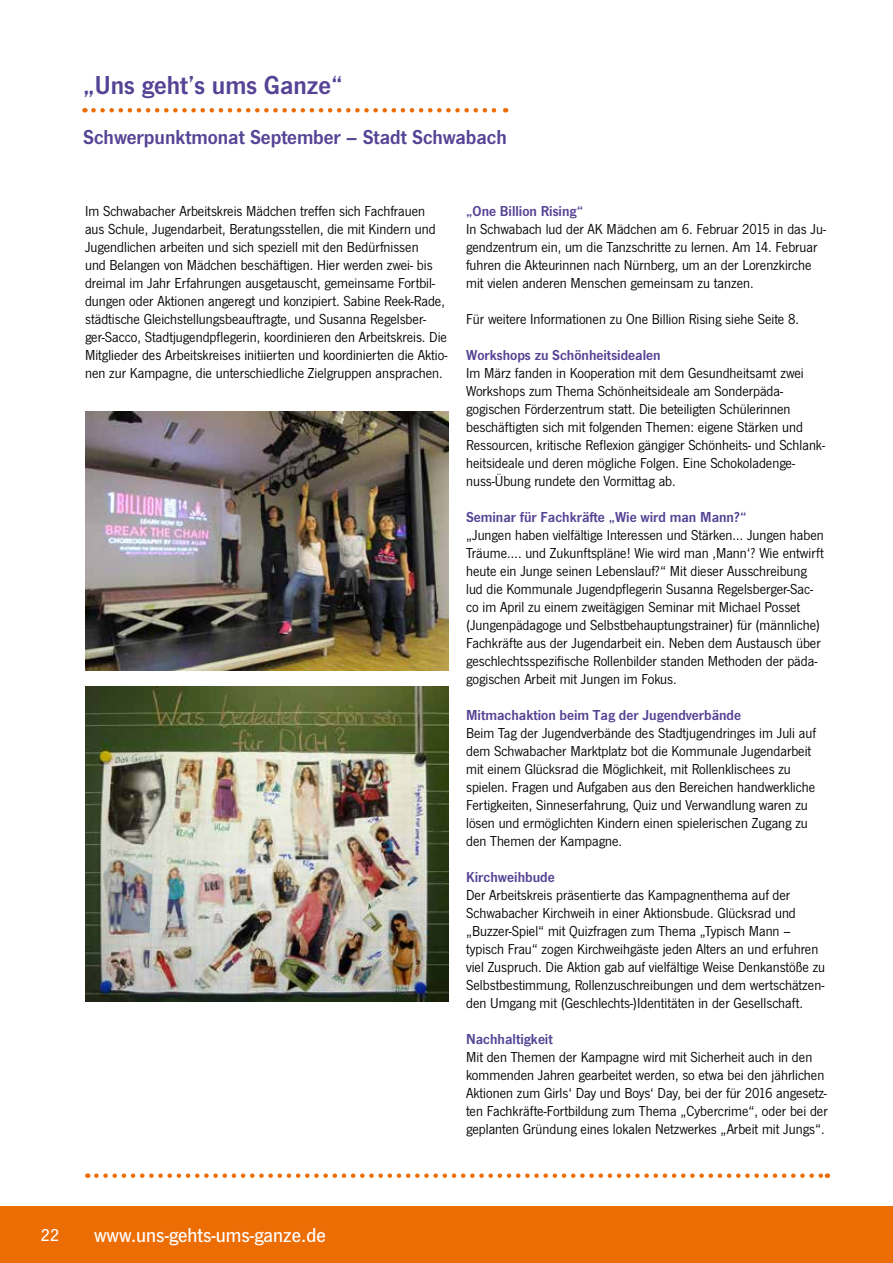
<style>
.page{position:relative;width:893px;height:1263px;background:#fff}
.page>*{position:absolute;margin:0;border:0;box-sizing:border-box;transform-origin:0 0}
.t1{font:600 27px "News Gothic T";color:#554495}
.t2{font:600 21px "News Gothic T";color:#554495}
.t3{font:500 21px "News Gothic T";color:#fff}
.t4{font:500 18px "News Gothic T";color:#fff}
.t5{font:15px/18px "News Gothic T";color:#000}
.t6{font:600 15px "News Gothic T";color:#554495}
</style>
<div class="page">
<div style="left:0;top:1206px;width:893px;height:57px;background:#ed6d05"></div>
<svg style="left:93px;top:108px;width:413px;height:5px"></svg>
<img style="left:85px;top:411px;width:363px;height:260px">
<img style="left:85px;top:686px;width:363px;height:315px">
<svg style="left:96px;top:1173px;width:732px;height:5px"></svg>
<h1 class="t1" style="left:83px;top:69px;width:261px">„Uns geht’s ums Ganze“</h1>
<h2 class="t2" style="left:83px;top:125px;width:425px">Schwerpunktmonat September – Stadt Schwabach</h2>
<p class="t5" style="left:85px;top:202px;width:364px">Im Schwabacher Arbeitskreis Mädchen treffen sich Fachfrauen aus Schule, Jugendarbeit, Beratungsstellen, die mit Kindern und Jugendlichen arbeiten und sich speziell mit den Bedürfnissen<br>und Belangen von Mädchen beschäftigen. Hier werden zwei- bis dreimal im Jahr Erfahrungen ausgetauscht, gemeinsame Fortbil&shy;dungen oder Aktionen angeregt und konzipiert. Sabine Reek-Rade, städtische Gleichstellungsbeauftragte, und Susanna Regelsber&shy;ger-Sacco, Stadtjugendpflegerin, koordinieren den Arbeitskreis. Die Mitglieder des Arbeitskreises initiierten und koordinierten die Aktio&shy;nen zur Kampagne, die unterschiedliche Zielgruppen ansprachen.</p>
<p class="t6" style="left:466px;top:202px;width:119px">„One Billion Rising“</p>
<p class="t5" style="left:466px;top:220px;width:361px">In Schwabach lud der AK Mädchen am 6. Februar 2015 in das Ju&shy;gendzentrum ein, um die Tanzschritte zu lernen. Am 14. Februar fuhren die Akteurinnen nach Nürnberg, um an der Lorenzkirche mit vielen anderen Menschen gemeinsam zu tanzen.</p>
<p class="t5" style="left:466px;top:310px;width:334px">Für weitere Informationen zu One Billion Rising siehe Seite 8.</p>
<p class="t6" style="left:466px;top:346px;width:196px">Workshops zu Schönheitsidealen</p>
<p class="t5" style="left:466px;top:364px;width:360px">Im März fanden in Kooperation mit dem Gesundheitsamt zwei Workshops zum Thema Schönheitsideale am Sonderpäda&shy;gogischen Förderzentrum statt. Die beteiligten Schülerinnen beschäftigten sich mit folgenden Themen: eigene Stärken und Ressourcen, kritische Reflexion gängiger Schönheits- und Schlank&shy;heitsideale und deren mögliche Folgen. Eine Schokoladenge&shy;nuss-Übung rundete den Vormittag ab.</p>
<p class="t6" style="left:466px;top:508px;width:282px">Seminar für Fachkräfte „Wie wird man Mann?“</p>
<p class="t5" style="left:466px;top:526px;width:359px">„Jungen haben vielfältige Interessen und Stärken… Jungen haben Träume…. und Zukunftspläne! Wie wird man ,Mann‘? Wie entwirft heute ein Junge seinen Lebenslauf?“ Mit dieser Ausschreibung lud die Kommunale Jugendpflegerin Susanna Regelsberger-Sac&shy;co im April zu einem zweitägigen Seminar mit Michael Posset (Jungenpädagoge und Selbstbehauptungstrainer) für (männliche)<br>Fachkräfte aus der Jugendarbeit ein. Neben dem Austausch über geschlechtsspezifische Rollenbilder standen Methoden der päda&shy;gogischen Arbeit mit Jungen im Fokus.</p>
<p class="t6" style="left:466px;top:706px;width:276px">Mitmachaktion beim Tag der Jugendverbände</p>
<p class="t5" style="left:466px;top:724px;width:351px">Beim Tag der Jugendverbände des Stadtjugendringes im Juli auf dem Schwabacher Marktplatz bot die Kommunale Jugendarbeit mit einem Glücksrad die Möglichkeit, mit Rollenklischees zu spielen. Fragen und Aufgaben aus den Bereichen handwerkliche Fertigkeiten, Sinneserfahrung, Quiz und Verwandlung waren zu lösen und ermöglichten Kindern einen spielerischen Zugang zu den Themen der Kampagne.</p>
<p class="t6" style="left:466px;top:868px;width:90px">Kirchweihbude</p>
<p class="t5" style="left:466px;top:886px;width:361px">Der Arbeitskreis präsentierte das Kampagnenthema auf der Schwabacher Kirchweih in einer Aktionsbude. Glücksrad und „Buzzer-Spiel“ mit Quizfragen zum Thema „Typisch Mann – typisch Frau“ zogen Kirchweihgäste jeden Alters an und erfuhren viel Zuspruch. Die Aktion gab auf vielfältige Weise Denkanstöße zu Selbstbestimmung, Rollenzuschreibungen und dem wertschätzen&shy;den Umgang mit (Geschlechts-)Identitäten in der Gesellschaft.</p>
<p class="t6" style="left:466px;top:1030px;width:88px">Nachhaltigkeit</p>
<p class="t5" style="left:466px;top:1048px;width:363px">Mit den Themen der Kampagne wird mit Sicherheit auch in den kommenden Jahren gearbeitet werden, so etwa bei den jährlichen Aktionen zum Girls‘ Day und Boys‘ Day, bei der für 2016 angesetz&shy;ten Fachkräfte-Fortbildung zum Thema „Cybercrime“, oder bei der geplanten Gründung eines lokalen Netzwerkes „Arbeit mit Jungs“.</p>
<p class="t4" style="left:41px;top:1224px;width:20px">22</p>
<h2 class="t3" style="left:94px;top:1223px;width:233px">www.uns-gehts-ums-ganze.de</h2>
</div>
